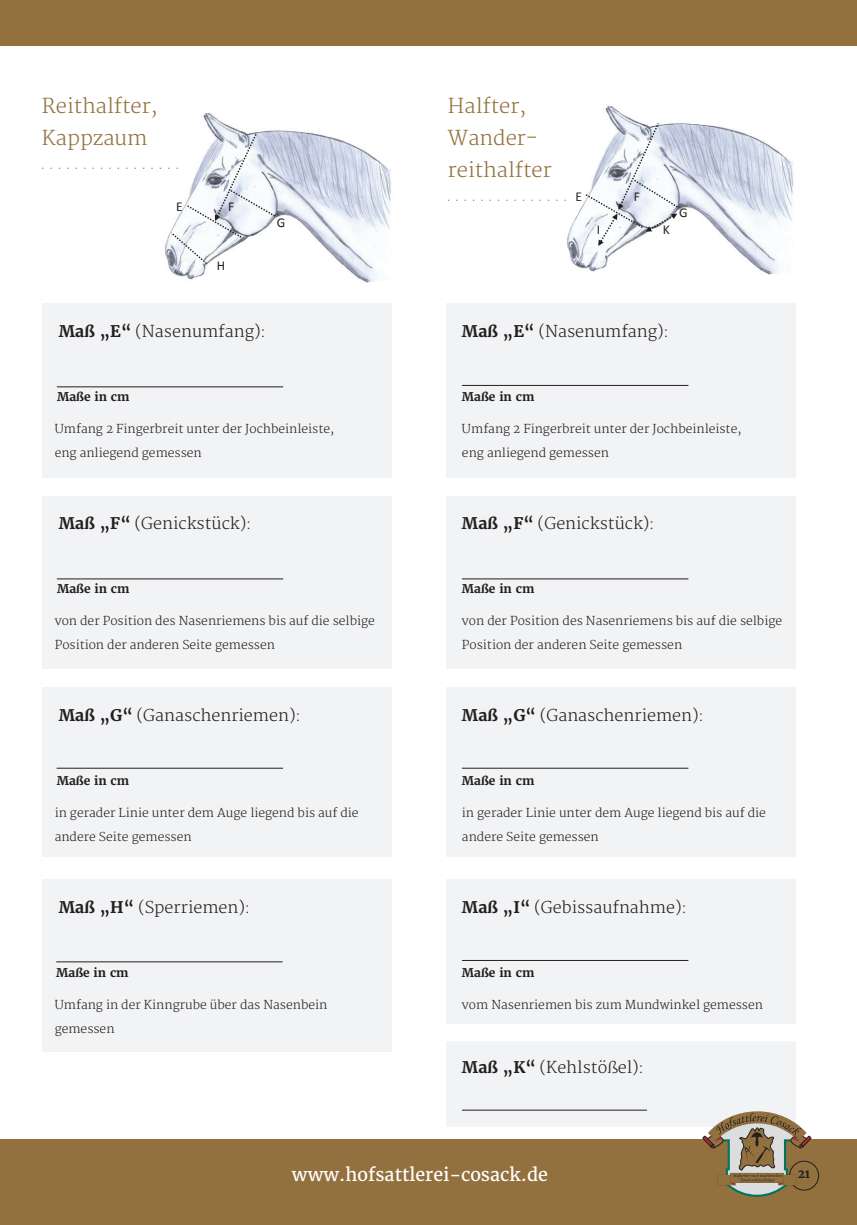
<style>
.page{position:relative;width:857px;height:1225px;background:#fff}
.page>*{position:absolute;margin:0;border:0;box-sizing:border-box;transform-origin:0 0}
.liste_Inhalt{font:300 20px/32px "Merriweather";color:#92713e}
.t1{font:18px "Merriweather";color:#fff}
.t2{font:300 16px "Merriweather";color:#231f20}
.t3{font:13.6px "Calibri";color:#231f20}
.copy_small{font:300 12px/24px "Merriweather";color:#231f20}
.copy{font:700 12px "Merriweather";color:#231f20}
.s1{font-weight:700}
</style>
<div class="page">
<img style="left:168px;top:113px;width:223px;height:169px">
<img style="left:564px;top:106px;width:230px;height:169px">
<svg style="left:583px;top:123px;width:96px;height:123px"></svg>
<svg style="left:42px;top:134px;width:234px;height:131px"></svg>
<svg style="left:447px;top:200px;width:118px;height:1px"></svg>
<div style="left:42px;top:303px;width:349px;height:174px;background:#f2f3f4"></div>
<div style="left:445px;top:303px;width:349px;height:174px;background:#f2f3f4"></div>
<div style="left:42px;top:687px;width:349px;height:170px;background:#f2f3f4"></div>
<div style="left:445px;top:687px;width:349px;height:170px;background:#f2f3f4"></div>
<div style="left:42px;top:496px;width:349px;height:173px;background:#f2f3f4"></div>
<div style="left:445px;top:496px;width:349px;height:173px;background:#f2f3f4"></div>
<div style="left:42px;top:879px;width:349px;height:173px;background:#f2f3f4"></div>
<div style="left:445px;top:879px;width:349px;height:145px;background:#f2f3f4"></div>
<div style="left:445px;top:1041px;width:349px;height:85px;background:#f2f3f4"></div>
<hr style="left:57px;top:386px;width:226px;height:1px;background:#231f20">
<hr style="left:461px;top:385px;width:227px;height:1px;background:#231f20">
<hr style="left:57px;top:767px;width:226px;height:1px;background:#231f20">
<hr style="left:461px;top:767px;width:227px;height:1px;background:#231f20">
<hr style="left:57px;top:578px;width:226px;height:1px;background:#231f20">
<hr style="left:461px;top:578px;width:227px;height:1px;background:#231f20">
<hr style="left:56px;top:961px;width:226px;height:1px;background:#231f20">
<hr style="left:461px;top:960px;width:227px;height:1px;background:#231f20">
<hr style="left:461px;top:1109px;width:185px;height:1px;background:#231f20">
<div style="left:0;top:0;width:856px;height:45px;background:#92713e"></div>
<div style="left:0;top:1140px;width:856px;height:85px;background:#92713e"></div>
<div style="left:789px;top:1161px;width:29px;height:29px;border:1px solid #231f20;border-radius:50%"></div>
<div style="left:702px;top:1136px;width:10px;height:10px;border:1px solid #231f20;border-radius:2px"></div>
<div style="left:800px;top:1136px;width:10px;height:10px;border:1px solid #231f20;border-radius:2px"></div>
<svg style="left:706px;top:1111px;width:101px;height:85px"></svg>
<p class="liste_Inhalt" style="left:42px;top:91px;width:117px">Reithalfter,<br>Kappzaum</p>
<p class="liste_Inhalt" style="left:447px;top:91px;width:105px">Halfter,<br>Wander&shy;reithalfter</p>
<p class="t3" style="left:176px;top:198px;width:8px">E</p>
<p class="t3" style="left:228px;top:198px;width:8px">F</p>
<p class="t3" style="left:217px;top:256px;width:10px">H</p>
<p class="t3" style="left:277px;top:214px;width:10px">G</p>
<p class="t3" style="left:575px;top:187px;width:8px">E</p>
<p class="t3" style="left:633px;top:187px;width:8px">F</p>
<p class="t3" style="left:596px;top:220px;width:5px">I</p>
<p class="t3" style="left:662px;top:220px;width:9px">K</p>
<p class="t3" style="left:678px;top:204px;width:10px">G</p>
<h3 class="t2" style="left:59px;top:322px;width:208px"><span class="s1">Maß „E“</span> (Nasenumfang):</h3>
<h3 class="t2" style="left:461px;top:322px;width:208px"><span class="s1">Maß „E“</span> (Nasenumfang):</h3>
<p class="copy" style="left:57px;top:389px;width:74px">Maße in cm</p>
<p class="copy" style="left:461px;top:389px;width:74px">Maße in cm</p>
<p class="copy_small" style="left:55px;top:417px;width:281px">Umfang 2 Fingerbreit unter der Jochbeinleiste, eng anliegend gemessen</p>
<p class="copy_small" style="left:461px;top:417px;width:281px">Umfang 2 Fingerbreit unter der Jochbeinleiste, eng anliegend gemessen</p>
<h3 class="t2" style="left:59px;top:514px;width:194px"><span class="s1">Maß „F“</span> (Genickstück):</h3>
<h3 class="t2" style="left:461px;top:514px;width:194px"><span class="s1">Maß „F“</span> (Genickstück):</h3>
<p class="copy" style="left:57px;top:581px;width:74px">Maße in cm</p>
<p class="copy" style="left:461px;top:581px;width:74px">Maße in cm</p>
<p class="copy_small" style="left:55px;top:609px;width:321px">von der Position des Nasenriemens bis auf die selbige<br>Position der anderen Seite gemessen</p>
<p class="copy_small" style="left:461px;top:609px;width:321px">von der Position des Nasenriemens bis auf die selbige<br>Position der anderen Seite gemessen</p>
<h3 class="t2" style="left:59px;top:706px;width:243px"><span class="s1">Maß „G“</span> (Ganaschenriemen):</h3>
<h3 class="t2" style="left:461px;top:706px;width:243px"><span class="s1">Maß „G“</span> (Ganaschenriemen):</h3>
<p class="copy" style="left:57px;top:773px;width:74px">Maße in cm</p>
<p class="copy" style="left:461px;top:773px;width:74px">Maße in cm</p>
<p class="copy_small" style="left:55px;top:801px;width:305px">in gerader Linie unter dem Auge liegend bis auf die andere Seite gemessen</p>
<p class="copy_small" style="left:461px;top:801px;width:305px">in gerader Linie unter dem Auge liegend bis auf die andere Seite gemessen</p>
<h3 class="t2" style="left:59px;top:898px;width:193px"><span class="s1">Maß „H“</span> (Sperriemen):</h3>
<h3 class="t2" style="left:461px;top:898px;width:226px"><span class="s1">Maß „I“</span> (Gebissaufnahme):</h3>
<p class="copy" style="left:56px;top:965px;width:74px">Maße in cm</p>
<p class="copy" style="left:461px;top:965px;width:74px">Maße in cm</p>
<p class="copy_small" style="left:55px;top:993px;width:274px">Umfang in der Kinngrube über das Nasenbein gemessen</p>
<p class="copy_small" style="left:461px;top:993px;width:302px">vom Nasenriemen bis zum Mundwinkel gemessen</p>
<h3 class="t2" style="left:461px;top:1058px;width:183px"><span class="s1">Maß „K“</span> (Kehlstößel):</h3>
<h2 class="t1" style="left:292px;top:1163px;width:257px">www.hofsattlerei-cosack.de</h2>
<p class="copy" style="left:797px;top:1166px;width:14px">21</p>
</div>
